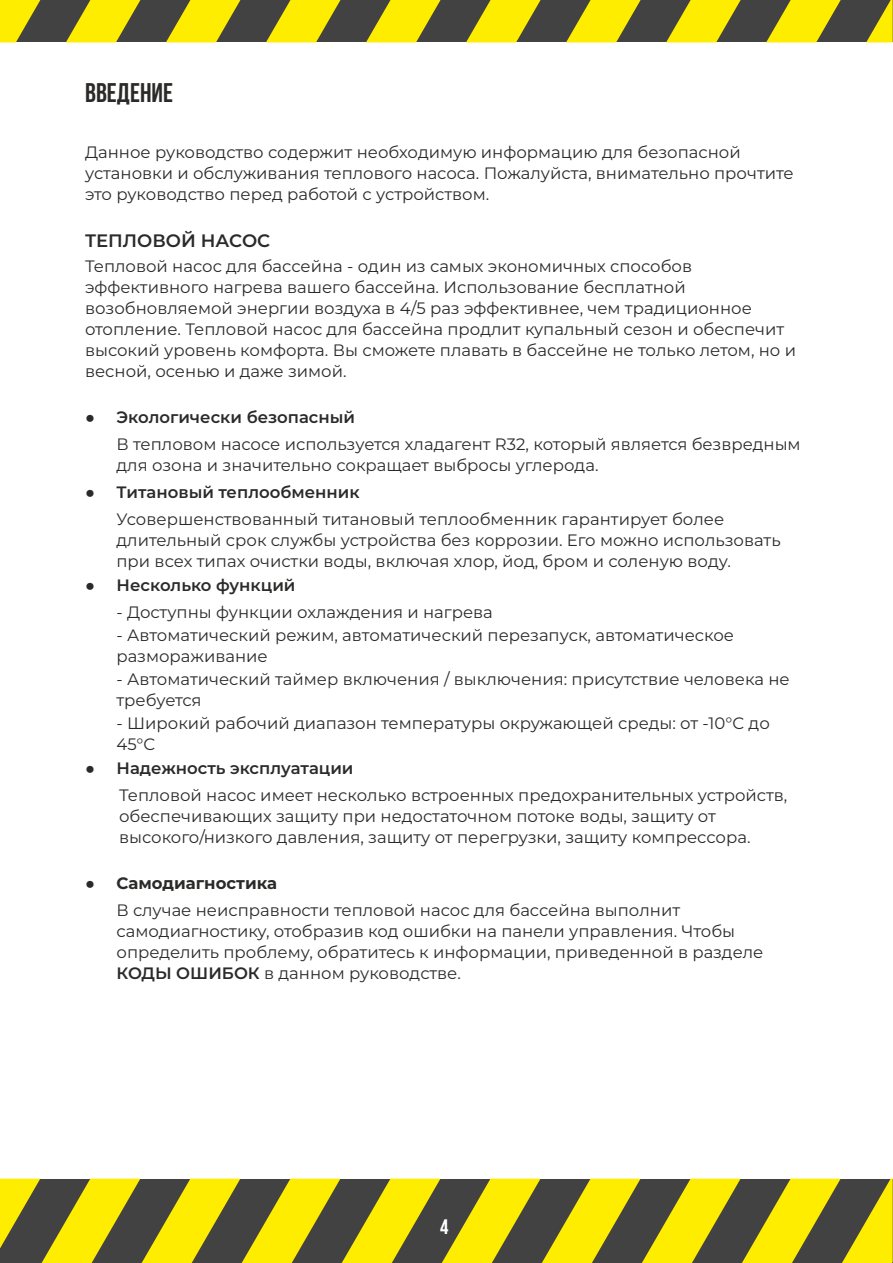
<style>
.page{position:relative;width:893px;height:1263px;background:#fff}
.page>*{position:absolute;margin:0;border:0;box-sizing:border-box;transform-origin:0 0}
.t1{font:700 27px "Bebas Neue";color:#2b2a29}
.t2{font:700 21px "Bebas Neue";color:#fefefe}
.t3{font:600 18px "Montserrat";color:#2b2a29}
.t4{font:16.5px/21px "Montserrat";color:#2b2a29}
.t5{font:600 16.5px "Montserrat";color:#2b2a29}
.s1{font-family:"Arial"}
.s2{font-weight:600}
.s3{font-family:"Arial";font-weight:400}
.s4{font-weight:700}
</style>
<div class="page">
<svg style="left:0;top:1178px;width:893px;height:85px;background:#a19823"></svg>
<svg style="left:0;top:0;width:893px;height:42px;background:#a09621"></svg>
<h1 class="t1" style="left:85px;top:82px;width:89px">ВВЕДЕНИЕ</h1>
<p class="t4" style="left:85px;top:141px;width:710px">Данное руководство содержит необходимую информацию для безопасной установки и обслуживания теплового насоса. Пожалуйста, внимательно прочтите это руководство перед работой с устройством.</p>
<p class="t3" style="left:85px;top:230px;width:187px">ТЕПЛОВОЙ НАСОС</p>
<p class="t4" style="left:85px;top:255px;width:713px">Тепловой насос для бассейна - один из самых экономичных способов эффективного нагрева вашего бассейна. Использование бесплатной возобновляемой энергии воздуха в 4/5 раз эффективнее, чем традиционное отопление. Тепловой насос для бассейна продлит купальный сезон и обеспечит высокий уровень комфорта. Вы сможете плавать в бассейне не только летом, но и весной, осенью и даже зимой.</p>
<p class="t4" style="left:117px;top:404px;width:686px;line-height:27px;text-indent:-31px"><span class="s1">●</span> <span class="s2">Экологически безопасный<br></span>В тепловом насосе используется хладагент R32, который является безвредным</p>
<p class="t4" style="left:117px;top:455px;width:483px">для озона и значительно сокращает выбросы углерода.</p>
<p class="t4" style="left:117px;top:479px;width:609px;line-height:27px;text-indent:-31px"><span class="s1">●</span> <span class="s2">Титановый теплообменник<br></span>Усовершенствованный титановый теплообменник гарантирует более</p>
<p class="t4" style="left:117px;top:530px;width:666px">длительный срок службы устройства без коррозии. Его можно использовать при всех типах очистки воды, включая хлор, йод, бром и соленую воду.</p>
<p class="t5" style="left:85px;top:575px;width:212px"><span class="s3">●</span> Несколько функций</p>
<p class="t4" style="left:117px;top:602px;width:378px">- Доступны функции охлаждения и нагрева</p>
<p class="t4" style="left:117px;top:625px;width:619px">- Автоматический режим, автоматический перезапуск, автоматическое размораживание</p>
<p class="t4" style="left:117px;top:668px;width:675px">- Автоматический таймер включения / выключения: присутствие человека не требуется</p>
<p class="t4" style="left:117px;top:712px;width:655px">- Широкий рабочий диапазон температуры окружающей среды: от -10°C до<br>45°C</p>
<p class="t4" style="left:119px;top:754px;width:670px;line-height:27px;text-indent:-34px"><span class="s1">●</span> <span class="s2">Надежность эксплуатации<br></span>Тепловой насос имеет несколько встроенных предохранительных устройств,</p>
<p class="t4" style="left:119px;top:805px;width:633px">обеспечивающих защиту при недостаточном потоке воды, защиту от высокого/низкого давления, защиту от перегрузки, защиту компрессора.</p>
<p class="t4" style="left:116px;top:870px;width:565px;line-height:27px;text-indent:-31px"><span class="s1">●</span> <span class="s4">Самодиагностика<br></span>В случае неисправности тепловой насос для бассейна выполнит</p>
<p class="t4" style="left:116px;top:921px;width:648px">самодиагностику, отобразив код ошибки на панели управления. Чтобы определить проблему, обратитесь к информации, приведенной в разделе<br><span class="s2">КОДЫ ОШИБОК</span> в данном руководстве.</p>
<p class="t2" style="left:440px;top:1218px;width:10px">4</p>
</div>
